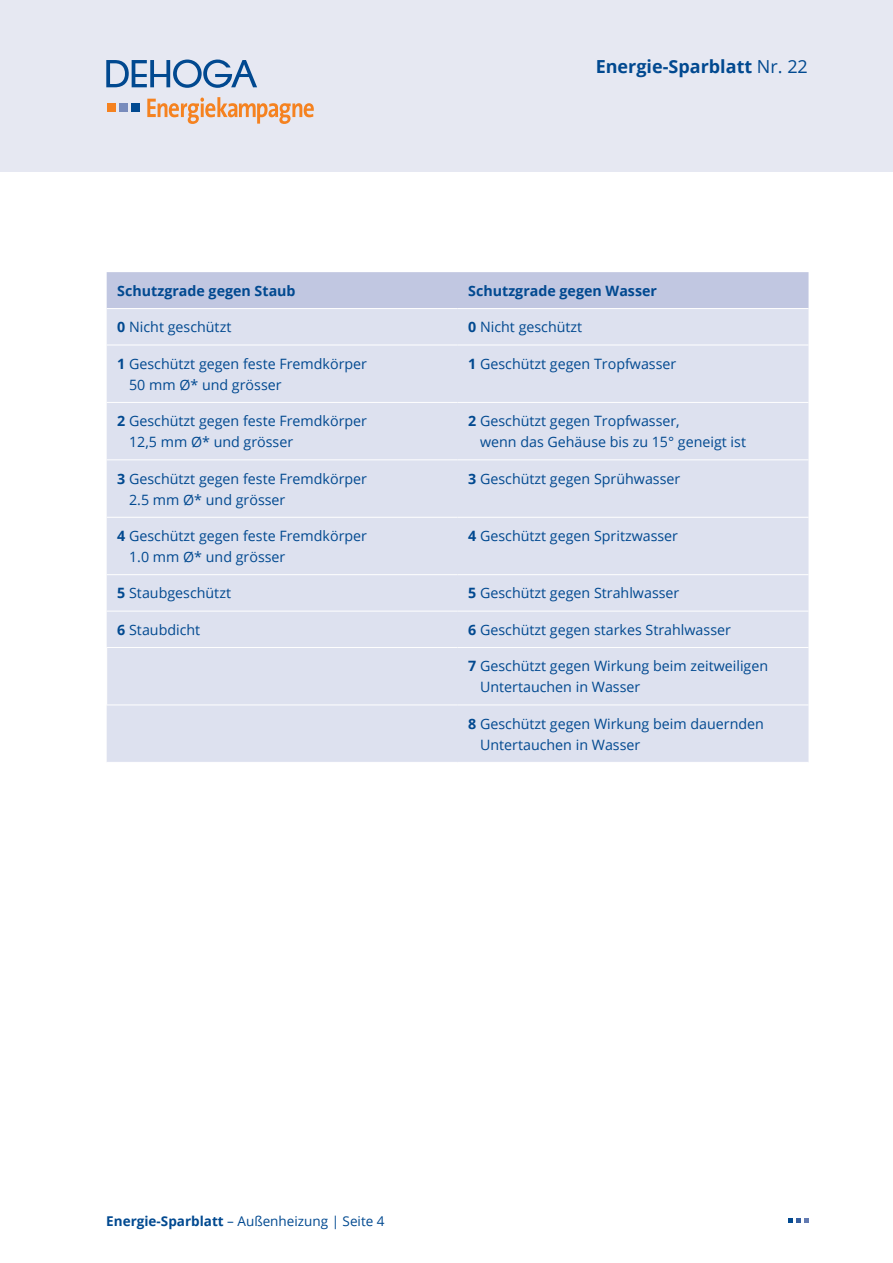
<style>
.page{position:relative;width:893px;height:1263px;background:#fff}
.page>*{position:absolute;margin:0;border:0;box-sizing:border-box;transform-origin:0 0}
.t1{font:700 18px "Open Sans";color:#014990}
.t2{font:14.25px/21px "Open Sans";color:#014990}
.t3{font:700 14.25px "Open Sans";color:#014990}
.t4{font:13.5px "Open Sans";color:#014990}
.s1{font-weight:400}
.s2{font-weight:700}
</style>
<div class="page">
<div style="left:0;top:0;width:893px;height:171px;background:#e6e8f2"></div>
<svg style="left:106px;top:60px;width:151px;height:28px"></svg>
<div style="left:132px;top:103px;width:8px;height:8px;background:#014990"></div>
<div style="left:119px;top:103px;width:8px;height:8px;background:#788bbc"></div>
<div style="left:107px;top:103px;width:8px;height:8px;background:#f58220"></div>
<svg style="left:147px;top:97px;width:167px;height:27px"></svg>
<svg style="left:788px;top:1218px;width:20px;height:4px"></svg>
<div style="left:107px;top:272px;width:701px;height:36px;background:#c1c7e1"></div>
<div style="left:107px;top:309px;width:701px;height:453px;background:#dde1ef"></div>
<hr style="left:107px;top:345px;width:351px;height:1px;background:#fff">
<hr style="left:458px;top:345px;width:350px;height:1px;background:#fff">
<hr style="left:107px;top:402px;width:351px;height:1px;background:#fff">
<hr style="left:458px;top:402px;width:350px;height:1px;background:#fff">
<hr style="left:107px;top:459px;width:351px;height:1px;background:#fff">
<hr style="left:458px;top:459px;width:350px;height:1px;background:#fff">
<hr style="left:107px;top:517px;width:351px;height:1px;background:#fff">
<hr style="left:458px;top:517px;width:350px;height:1px;background:#fff">
<hr style="left:107px;top:574px;width:351px;height:1px;background:#fff">
<hr style="left:458px;top:574px;width:350px;height:1px;background:#fff">
<hr style="left:107px;top:611px;width:351px;height:1px;background:#fff">
<hr style="left:458px;top:611px;width:350px;height:1px;background:#fff">
<hr style="left:106px;top:647px;width:352px;height:1px;background:#fff">
<hr style="left:458px;top:647px;width:350px;height:1px;background:#fff">
<hr style="left:106px;top:704px;width:352px;height:1px;background:#fff">
<hr style="left:458px;top:704px;width:350px;height:1px;background:#fff">
<p class="t1" style="left:596px;top:54px;width:214px">Energie-Sparblatt <span class="s1">Nr. 22</span></p>
<p class="t3" style="left:117px;top:281px;width:180px">Schutzgrade gegen Staub</p>
<p class="t3" style="left:468px;top:281px;width:190px">Schutzgrade gegen Wasser</p>
<p class="t2" style="left:117px;top:316px;width:116px"><span class="s2">0</span> Nicht geschützt</p>
<p class="t2" style="left:468px;top:316px;width:116px"><span class="s2">0</span> Nicht geschützt</p>
<p class="t2" style="left:129px;top:353px;width:239px;text-indent:-12px"><span class="s2">1</span> Geschützt gegen feste Fremdkörper<br>50 mm Ø* und grösser</p>
<p class="t2" style="left:468px;top:353px;width:210px"><span class="s2">1</span> Geschützt gegen Tropfwasser</p>
<p class="t2" style="left:129px;top:410px;width:239px;text-indent:-12px"><span class="s2">2</span> Geschützt gegen feste Fremdkörper<br>12,5 mm Ø* und grösser</p>
<p class="t2" style="left:480px;top:410px;width:267px;text-indent:-12px"><span class="s2">2</span> Geschützt gegen Tropfwasser,<br>wenn das Gehäuse bis zu 15° geneigt ist</p>
<p class="t2" style="left:129px;top:467px;width:239px;text-indent:-12px"><span class="s2">3</span> Geschützt gegen feste Fremdkörper<br>2.5 mm Ø* und grösser</p>
<p class="t2" style="left:468px;top:467px;width:214px"><span class="s2">3</span> Geschützt gegen Sprühwasser</p>
<p class="t2" style="left:129px;top:525px;width:239px;text-indent:-12px"><span class="s2">4</span> Geschützt gegen feste Fremdkörper<br>1.0 mm Ø* und grösser</p>
<p class="t2" style="left:468px;top:525px;width:211px"><span class="s2">4</span> Geschützt gegen Spritzwasser</p>
<p class="t2" style="left:117px;top:582px;width:115px"><span class="s2">5</span> Staubgeschützt</p>
<p class="t2" style="left:468px;top:582px;width:213px"><span class="s2">5</span> Geschützt gegen Strahlwasser</p>
<p class="t2" style="left:117px;top:619px;width:85px"><span class="s2">6</span> Staubdicht</p>
<p class="t2" style="left:468px;top:619px;width:264px"><span class="s2">6</span> Geschützt gegen starkes Strahlwasser</p>
<p class="t2" style="left:480px;top:655px;width:290px;text-indent:-12px"><span class="s2">7</span> Geschützt gegen Wirkung beim zeitweiligen<br>Untertauchen in Wasser</p>
<p class="t2" style="left:480px;top:712px;width:285px;text-indent:-12px"><span class="s2">8</span> Geschützt gegen Wirkung beim dauernden<br>Untertauchen in Wasser</p>
<p class="t4" style="left:106px;top:1211px;width:280px"><span class="s2">Energie-Sparblatt</span> – Außenheizung | Seite 4</p>
</div>
